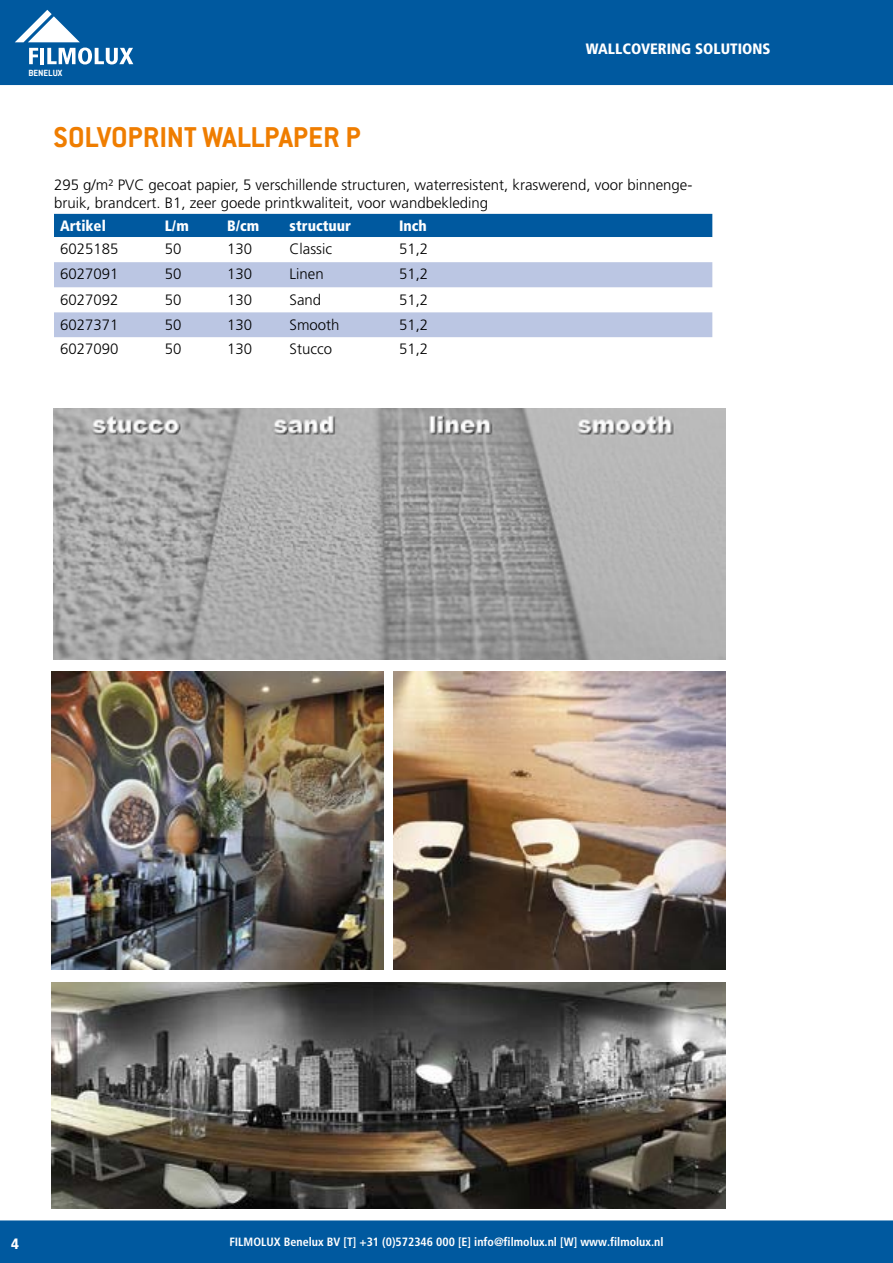
<style>
.page{position:relative;width:893px;height:1263px;background:#fff}
.page>*{position:absolute;margin:0;border:0;box-sizing:border-box;transform-origin:0 0}
.t1{font:700 31.5px "Conduit ITC Std";color:#ef7d00}
.t2{font:300 15px/18px "Frutiger LT Std";color:#000}
.t3{font:900 condensed 15px "Frutiger LT Std";color:#fff}
.t4{font:700 condensed 12px "Frutiger LT Pro";color:#fff}
.t5{font:700 9.75px "Conduit ITC Std";color:#fff}
</style>
<div class="page">
<div style="left:0;top:1220px;width:893px;height:43px;background:#00599f"></div>
<div style="left:0;top:0;width:893px;height:85px;background:#00599f"></div>
<svg style="left:29px;top:48px;width:9px;height:16px"></svg>
<hr style="left:40px;top:48px;width:4px;height:16px;background:#fff">
<svg style="left:47px;top:48px;width:86px;height:16px"></svg>
<svg style="left:15px;top:10px;width:65px;height:32px"></svg>
<div style="left:54px;top:214px;width:658px;height:23px;background:#00599f"></div>
<svg style="left:54px;top:337px;width:658px;height:1px"></svg>
<svg style="left:54px;top:262px;width:658px;height:75px;fill:#bbc6e3"></svg>
<img style="left:53px;top:408px;width:672px;height:251px">
<img style="left:51px;top:672px;width:332px;height:297px">
<img style="left:393px;top:672px;width:332px;height:297px">
<img style="left:51px;top:982px;width:674px;height:227px">
<p class="t5" style="left:28px;top:67px;width:36px">BENELUX</p>
<p class="t3" style="left:586px;top:40px;width:186px">WALLCOVERING SOLUTIONS</p>
<h1 class="t1" style="left:53px;top:119px;width:309px">SOLVOPRINT WALLPAPER P</h1>
<p class="t2" style="left:54px;top:176px;width:640px">295 g/m² PVC gecoat papier, 5 verschillende structuren, waterresistent, kraswerend, voor binnenge&shy;bruik, brandcert. B1, zeer goede printkwaliteit, voor wandbekleding</p>
<p class="t3" style="left:60px;top:217px;width:47px">Artikel</p>
<p class="t3" style="left:165px;top:217px;width:26px">L/m</p>
<p class="t3" style="left:227px;top:217px;width:34px">B/cm</p>
<p class="t3" style="left:290px;top:217px;width:63px">structuur</p>
<p class="t3" style="left:399px;top:217px;width:29px">Inch</p>
<p class="t2" style="left:60px;top:240px;width:60px">6025185</p>
<p class="t2" style="left:165px;top:240px;width:18px">50</p>
<p class="t2" style="left:227px;top:240px;width:27px">130</p>
<p class="t2" style="left:290px;top:240px;width:44px">Classic</p>
<p class="t2" style="left:399px;top:240px;width:31px">51,2</p>
<p class="t2" style="left:60px;top:265px;width:60px">6027091</p>
<p class="t2" style="left:165px;top:265px;width:18px">50</p>
<p class="t2" style="left:227px;top:265px;width:27px">130</p>
<p class="t2" style="left:290px;top:265px;width:36px">Linen</p>
<p class="t2" style="left:399px;top:265px;width:31px">51,2</p>
<p class="t2" style="left:60px;top:291px;width:60px">6027092</p>
<p class="t2" style="left:165px;top:291px;width:18px">50</p>
<p class="t2" style="left:227px;top:291px;width:27px">130</p>
<p class="t2" style="left:290px;top:291px;width:33px">Sand</p>
<p class="t2" style="left:399px;top:291px;width:31px">51,2</p>
<p class="t2" style="left:60px;top:316px;width:60px">6027371</p>
<p class="t2" style="left:165px;top:316px;width:18px">50</p>
<p class="t2" style="left:227px;top:316px;width:27px">130</p>
<p class="t2" style="left:290px;top:316px;width:52px">Smooth</p>
<p class="t2" style="left:399px;top:316px;width:31px">51,2</p>
<p class="t2" style="left:60px;top:340px;width:60px">6027090</p>
<p class="t2" style="left:165px;top:340px;width:18px">50</p>
<p class="t2" style="left:227px;top:340px;width:27px">130</p>
<p class="t2" style="left:290px;top:340px;width:44px">Stucco</p>
<p class="t2" style="left:399px;top:340px;width:31px">51,2</p>
<p class="t3" style="left:11px;top:1234px;width:9px">4</p>
<p class="t4" style="left:229px;top:1235px;width:436px">FILMOLUX Benelux BV [T] +31 (0)572346 000 [E] info@filmolux.nl [W] www.filmolux.nl</p>
</div>
